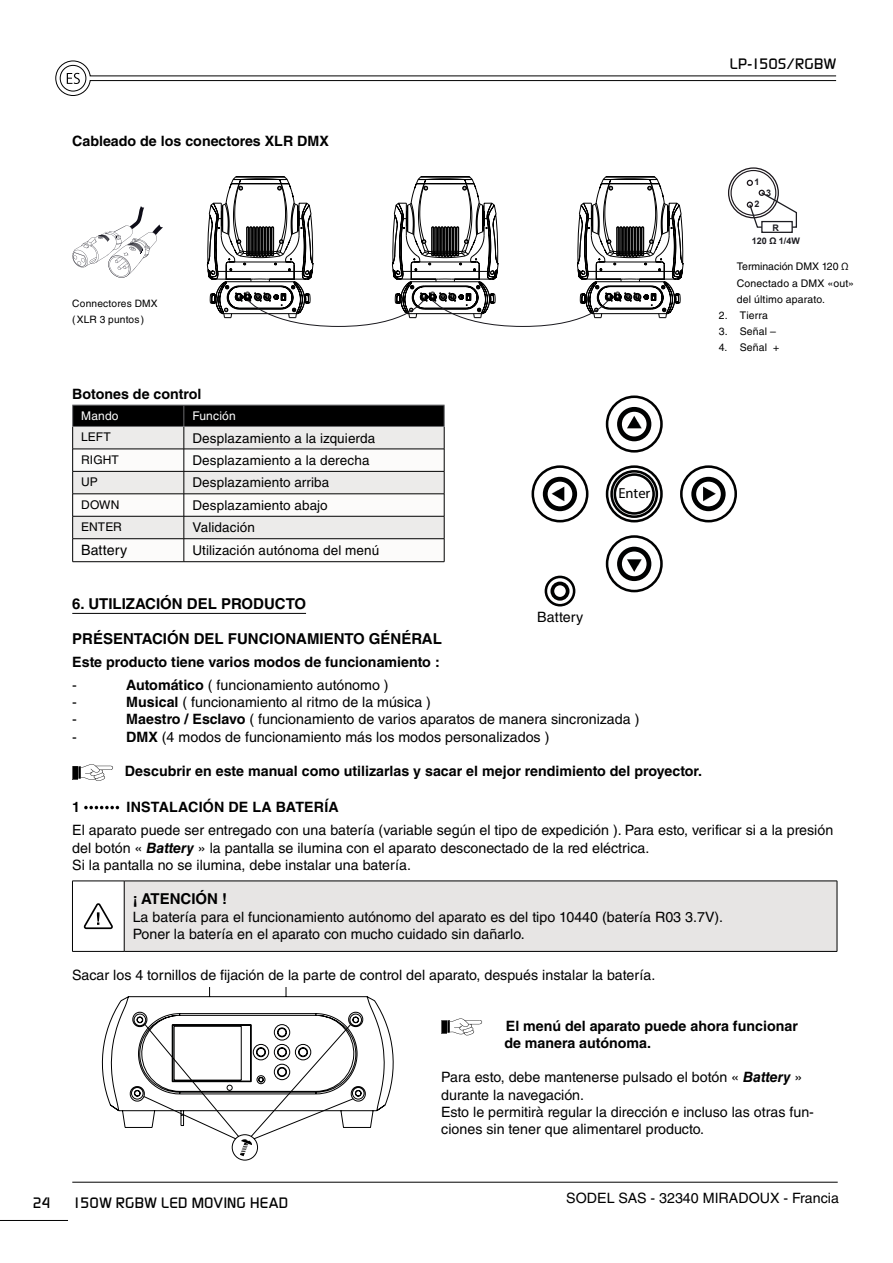
<style>
.page{position:relative;width:893px;height:1263px;background:#fff}
.page>*{position:absolute;margin:0;border:0;box-sizing:border-box;transform-origin:0 0}
.t1{font:700 15px "Helvetica LT Std";color:#000}
.t2{font:500 15px "Continuum";letter-spacing:.015em;color:#000}
.t3{font:14.55px "Myriad Pro";color:#000}
.t4{font:14.25px/17.1px "Helvetica LT Std";color:#000}
.t5{font:700 14.25px/17.1px "Helvetica LT Std";color:#000}
.t6{font:13.5px "Helvetica LT Std";letter-spacing:.01em;color:#000}
.t7{font:12px "Helvetica LT Std";letter-spacing:.005em;color:#000}
.t8{font:12px "Helvetica LT Std";letter-spacing:.015em;color:#fff}
.t9{font:10.5px/16.2px "Helvetica LT Std";letter-spacing:.015em;color:#000}
.t10{font:10.2px/15.6px "Helvetica LT Std";letter-spacing:.02em;color:#000}
.t11{font:700 9px "Arial";color:#1c1c21}
.s1{font-weight:700}
.s2{font-weight:700;font-style:italic}
</style>
<div class="page">
<svg style="left:55px;top:60px;width:782px;height:36px"></svg>
<hr style="left:72px;top:1182px;width:766px;height:1px;background:#000">
<hr style="left:0;top:1220px;width:68px;height:1px;background:#000">
<hr style="left:72px;top:613px;width:234px;height:1px;background:#000">
<svg style="left:729px;top:168px;width:49px;height:50px"></svg>
<div style="left:728px;top:167px;width:51px;height:51px;border:1px solid #1c171c;border-radius:50%"></div>
<div style="left:731px;top:171px;width:45px;height:44px;background:#fff;border-radius:50%"></div>
<div style="left:730px;top:170px;width:46px;height:46px;border:1px solid #1c171c;border-radius:50%"></div>
<svg style="left:746px;top:179px;width:51px;height:49px"></svg>
<div style="left:761px;top:221px;width:32px;height:12px;border:1px solid #1c1c21"></div>
<svg style="left:72px;top:206px;width:91px;height:72px"></svg>
<svg style="left:207px;top:177px;width:476px;height:150px"></svg>
<svg style="left:72px;top:405px;width:373px;height:157px"></svg>
<hr style="left:72px;top:426px;width:112px;height:1px;background:#6b6c6f">
<hr style="left:184px;top:426px;width:261px;height:1px;background:#6b6c6f">
<svg style="left:72px;top:764px;width:41px;height:17px"></svg>
<svg style="left:84px;top:806px;width:35px;height:3px"></svg>
<div style="left:124px;top:881px;width:713px;height:70px;background:#e7e5e4"></div>
<hr style="left:72px;top:881px;width:52px;height:1px;background:#000">
<hr style="left:72px;top:881px;width:1px;height:70px;background:#000">
<hr style="left:72px;top:951px;width:52px;height:1px;background:#000">
<hr style="left:124px;top:881px;width:713px;height:1px;background:#000">
<hr style="left:124px;top:881px;width:1px;height:70px;background:#000">
<hr style="left:837px;top:881px;width:1px;height:70px;background:#000">
<hr style="left:124px;top:951px;width:713px;height:1px;background:#000">
<svg style="left:84px;top:903px;width:29px;height:26px"></svg>
<svg style="left:441px;top:1018px;width:41px;height:17px"></svg>
<svg style="left:101px;top:987px;width:293px;height:174px"></svg>
<svg style="left:531px;top:395px;width:206px;height:212px"></svg>
<p class="t2" style="left:730px;top:54px;width:108px">LP-150S/RGBW</p>
<p class="t2" style="left:32px;top:1193px;width:20px">24</p>
<p class="t5" style="left:72px;top:133px;width:258px">Cableado de los conectores XLR DMX</p>
<p class="t10" style="left:72px;top:296px;width:87px">Connectores DMX (XLR 3 puntos)</p>
<p class="t11" style="left:754px;top:175px;width:6px">1</p>
<p class="t11" style="left:754px;top:198px;width:6px">2</p>
<p class="t11" style="left:766px;top:186px;width:6px">3</p>
<p class="t11" style="left:772px;top:221px;width:8px">R</p>
<p class="t11" style="left:752px;top:234px;width:49px">120 Ω 1/4W</p>
<p class="t9" style="left:737px;top:259px;width:119px">Terminación DMX 120 Ω<br>Conectado a DMX «out» del último aparato.</p>
<p class="t9" style="left:719px;top:307px;width:51px">2. Tierra</p>
<p class="t9" style="left:719px;top:323px;width:59px">3. Señal –</p>
<p class="t9" style="left:719px;top:339px;width:62px">4. Señal +</p>
<p class="t5" style="left:72px;top:385px;width:131px">Botones de control</p>
<p class="t8" style="left:81px;top:409px;width:39px">Mando</p>
<p class="t8" style="left:192px;top:409px;width:45px">Función</p>
<p class="t7" style="left:81px;top:430px;width:31px">LEFT</p>
<p class="t6" style="left:192px;top:430px;width:185px">Desplazamiento a la izquierda</p>
<p class="t7" style="left:81px;top:453px;width:39px">RIGHT</p>
<p class="t6" style="left:192px;top:452px;width:179px">Desplazamiento a la derecha</p>
<p class="t7" style="left:81px;top:475px;width:18px">UP</p>
<p class="t6" style="left:192px;top:475px;width:139px">Desplazamiento arriba</p>
<p class="t7" style="left:81px;top:498px;width:40px">DOWN</p>
<p class="t6" style="left:192px;top:497px;width:137px">Desplazamiento abajo</p>
<p class="t7" style="left:81px;top:520px;width:42px">ENTER</p>
<p class="t6" style="left:192px;top:520px;width:64px">Validación</p>
<p class="t4" style="left:81px;top:542px;width:48px">Battery</p>
<p class="t6" style="left:192px;top:542px;width:188px">Utilización autónoma del menú</p>
<p class="t1" style="left:72px;top:594px;width:235px">6. UTILIZACIÓN dEL PRODUCTO</p>
<p class="t1" style="left:72px;top:629px;width:371px">PRÉSENTACIÓN DEL FUNCIONAMIENTO GÉNÉRAL</p>
<p class="t5" style="left:72px;top:653px;width:369px">Este producto tiene varios modos de funcionamiento :</p>
<p class="t4" style="left:72px;top:677px;width:6px">-</p>
<p class="t4" style="left:126px;top:677px;width:264px"><span class="s1">Automático</span> ( funcionamiento autónomo )</p>
<p class="t4" style="left:72px;top:694px;width:6px">-</p>
<p class="t4" style="left:126px;top:694px;width:306px"><span class="s1">Musical</span> ( funcionamiento al ritmo de la música )</p>
<p class="t4" style="left:72px;top:711px;width:6px">-</p>
<p class="t4" style="left:126px;top:711px;width:515px"><span class="s1">Maestro / Esclavo</span> ( funcionamiento de varios aparatos de manera sincronizada )</p>
<p class="t4" style="left:72px;top:728px;width:6px">-</p>
<p class="t4" style="left:126px;top:728px;width:425px"><span class="s1">DMX</span> (4 modos de funcionamiento más los modos personalizados )</p>
<p class="t5" style="left:125px;top:762px;width:579px">Descubrir en este manual como utilizarlas y sacar el mejor rendimiento del proyector.</p>
<p class="t5" style="left:72px;top:798px;width:9px">1</p>
<p class="t5" style="left:127px;top:798px;width:214px">INSTALACIÓN DE LA BATERÍA</p>
<p class="t4" style="left:72px;top:822px;width:762px">El aparato puede ser entregado con una batería (variable según el tipo de expedición ). Para esto, verificar si a la presión del botón « <span class="s2">Battery</span> » la pantalla se ilumina con el aparato desconectado de la red eléctrica.<br>Si la pantalla no se ilumina, debe instalar una batería.</p>
<p class="t1" style="left:133px;top:890px;width:96px">¡ ATENCIÓN !</p>
<p class="t4" style="left:133px;top:908px;width:592px">La batería para el funcionamiento autónomo del aparato es del tipo 10440 (batería R03 3.7V).<br>Poner la batería en el aparato con mucho cuidado sin dañarlo.</p>
<p class="t4" style="left:72px;top:966px;width:584px">Sacar los 4 tornillos de fijación de la parte de control del aparato, después instalar la batería.</p>
<p class="t5" style="left:504px;top:1017px;width:295px">El menú del aparato puede ahora funcionar de manera autónoma.</p>
<p class="t4" style="left:441px;top:1069px;width:374px">Para esto, debe mantenerse pulsado el botón « <span class="s2">Battery</span> » durante la navegación.<br>Esto le permitirà regular la dirección e incluso las otras fun&shy;ciones sin tener que alimentarel producto.</p>
<p class="t3" style="left:618px;top:484px;width:33px">Enter</p>
<p class="t4" style="left:537px;top:608px;width:48px">Battery</p>
<p class="t2" style="left:72px;top:1193px;width:218px">150W RGBW LED MOVING HEAD</p>
<p class="t4" style="left:566px;top:1189px;width:274px">SODEL SAS - 32340 MIRADOUX - Francia</p>
</div>
